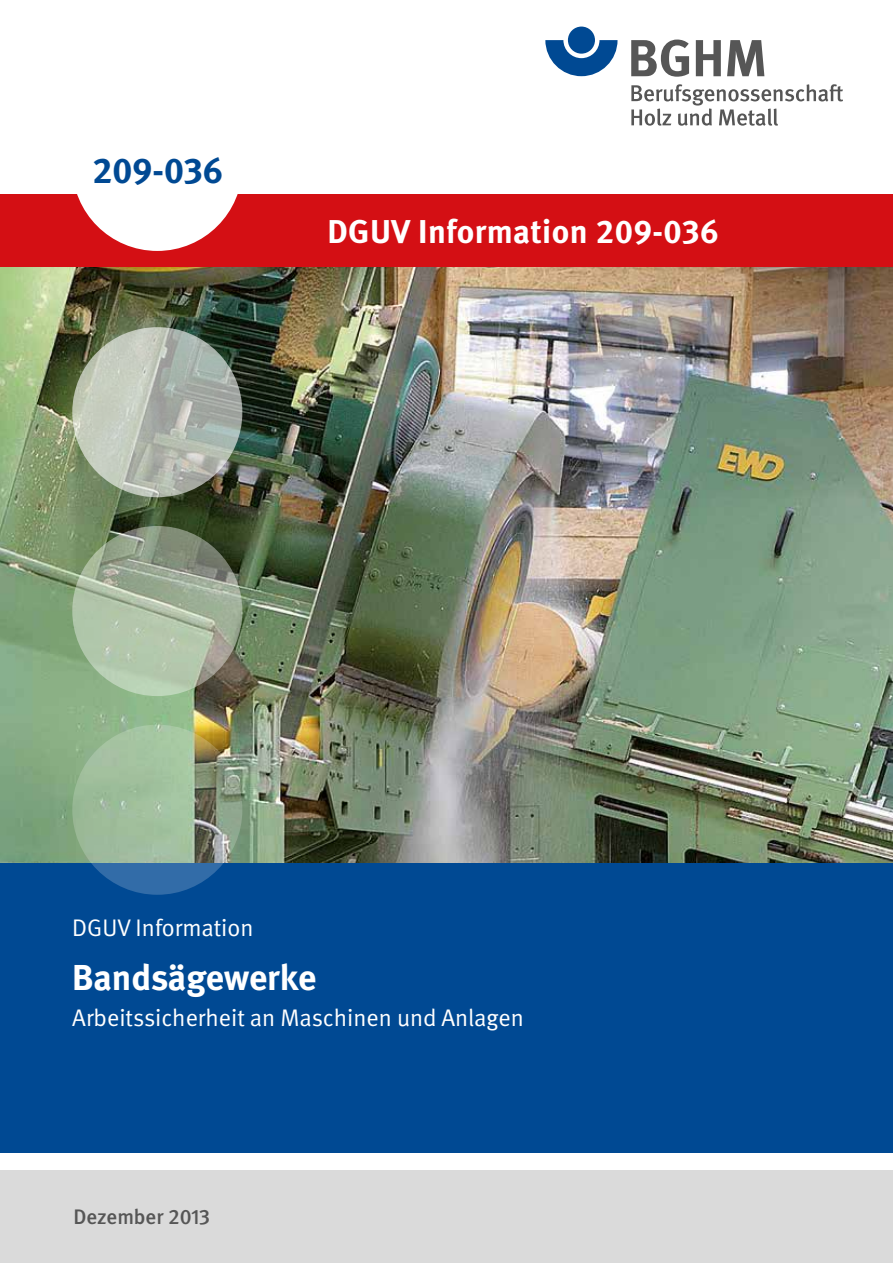
<style>
.page{position:relative;width:893px;height:1263px;background:#fff}
.page>*{position:absolute;margin:0;border:0;box-sizing:border-box;transform-origin:0 0}
.t1{font:700 36px "DGUV Meta";letter-spacing:-.005em;color:#fff}
.t2{font:700 36px "DGUV Meta";color:#004993}
.t3{font:700 33px "DGUV Meta";letter-spacing:.015em;color:#fff}
.t4{font:24px "DGUV Meta";color:#fff}
.t5{font:500 21px "DGUV Meta";color:#565656}
</style>
<div class="page">
<img style="left:0;top:267px;width:893px;height:596px">
<div style="left:0;top:863px;width:893px;height:289px;background:#004993"></div>
<div style="left:0;top:1170px;width:893px;height:93px;background:#dadada"></div>
<svg style="left:545px;top:40px;width:72px;height:36px"></svg>
<div style="left:568px;top:27px;width:27px;height:27px;background:#004993;border-radius:50%"></div>
<svg style="left:631px;top:40px;width:58px;height:37px"></svg>
<svg style="left:696px;top:40px;width:25px;height:36px"></svg>
<svg style="left:727px;top:40px;width:37px;height:36px"></svg>
<svg style="left:631px;top:84px;width:212px;height:42px"></svg>
<div style="left:0;top:195px;width:893px;height:72px;background:#d40f14"></div>
<div style="left:72px;top:81px;width:170px;height:170px;background:#fff;border-radius:50%"></div>
<svg style="left:72px;top:725px;width:170px;height:170px;background:#8ba896"></svg>
<svg style="left:72px;top:526px;width:170px;height:170px;background:#a5b49d"></svg>
<svg style="left:72px;top:327px;width:170px;height:170px;background:#b6bdb3"></svg>
<h1 class="t2" style="left:92px;top:149px;width:132px">209-036</h1>
<h2 class="t3" style="left:327px;top:212px;width:393px">DGUV Information 209-036</h2>
<p class="t4" style="left:72px;top:913px;width:183px">DGUV Information</p>
<h1 class="t1" style="left:72px;top:956px;width:245px">Bandsägewerke</h1>
<p class="t4" style="left:72px;top:1003px;width:453px">Arbeitssicherheit an Maschinen und Anlagen</p>
<p class="t5" style="left:73px;top:1204px;width:138px">Dezember 2013</p>
</div>
